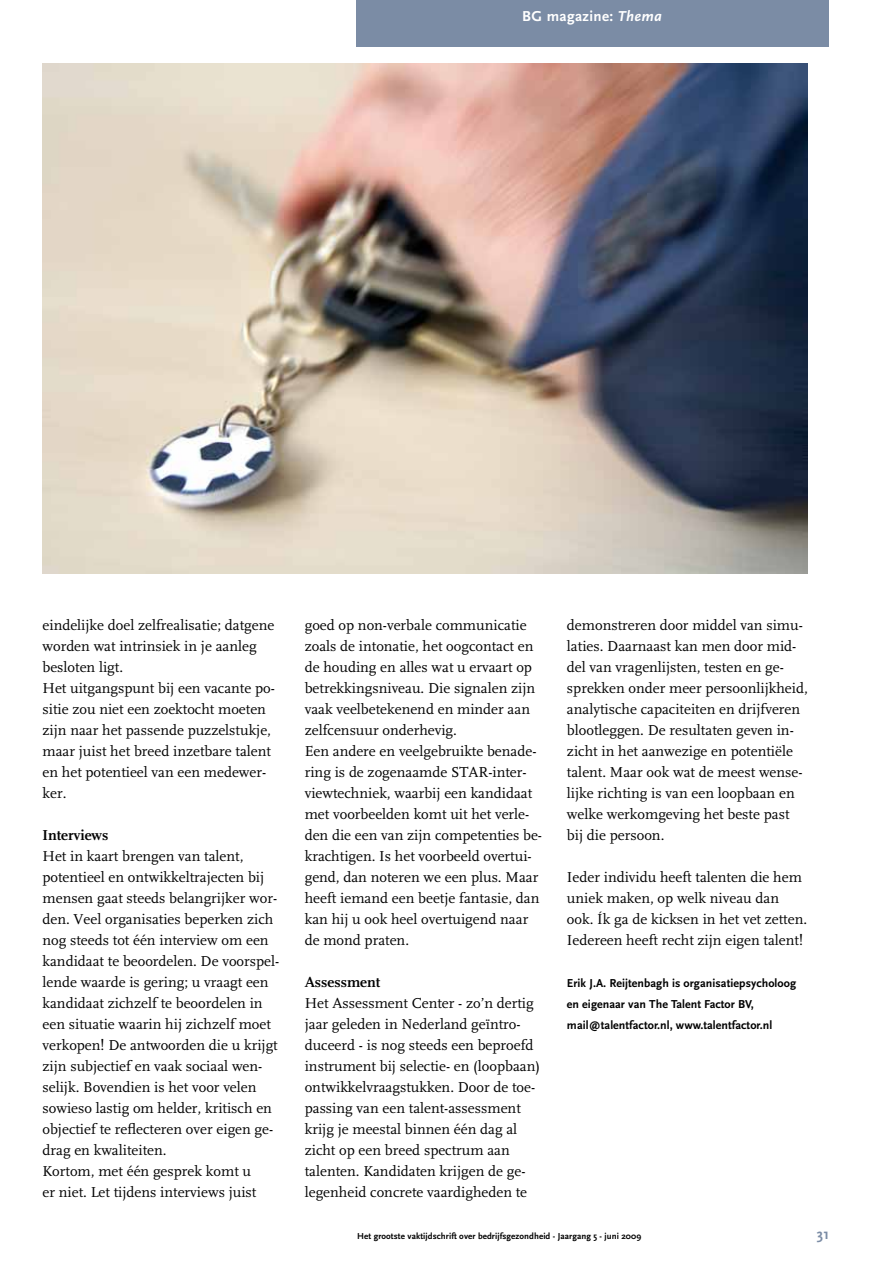
<style>
.page{position:relative;width:893px;height:1263px;background:#fff}
.page>*{position:absolute;margin:0;border:0;box-sizing:border-box;transform-origin:0 0}
.t1{font:15px/21px "FF Scala";color:#000}
.t2{font:700 15px "FF Scala";color:#000}
.t3{font:700 15px "Scala Sans";letter-spacing:.025em;color:#fff}
.t4{font:700 15px "Scala Sans";color:#7b8ca5}
.t5{font:700 12px/21px "Scala Sans";letter-spacing:.005em;color:#000}
.t6{font:700 9px "Scala Sans";letter-spacing:.01em;color:#000}
.s1{font-style:italic}
</style>
<div class="page">
<div style="left:356px;top:0;width:472px;height:47px;background:#7b8ca5"></div>
<img style="left:43px;top:64px;width:765px;height:509px">
<p class="t3" style="left:522px;top:8px;width:141px">BG magazine: <span class="s1">Thema</span></p>
<p class="t1" style="left:43px;top:615px;width:234px">eindelijke doel zelfrealisatie; datgene worden wat intrinsiek in je aanleg besloten ligt.<br>Het uitgangspunt bij een vacante po&shy;sitie zou niet een zoektocht moeten zijn naar het passende puzzelstukje, maar juist het breed inzetbare talent en het potentieel van een medewer&shy;ker.</p>
<p class="t2" style="left:43px;top:827px;width:68px">Interviews</p>
<p class="t1" style="left:43px;top:846px;width:238px">Het in kaart brengen van talent, potentieel en ontwikkeltrajecten bij mensen gaat steeds belangrijker wor&shy;den. Veel organisaties beperken zich nog steeds tot één interview om een kandidaat te beoordelen. De voorspel&shy;lende waarde is gering; u vraagt een kandidaat zichzelf te beoordelen in een situatie waarin hij zichzelf moet verkopen! De antwoorden die u krijgt zijn subjectief en vaak sociaal wen&shy;selijk. Bovendien is het voor velen sowieso lastig om helder, kritisch en objectief te reflecteren over eigen ge&shy;drag en kwaliteiten.<br>Kortom, met één gesprek komt u<br>er niet. Let tijdens interviews juist</p>
<p class="t1" style="left:305px;top:615px;width:239px">goed op non-verbale communicatie zoals de intonatie, het oogcontact en de houding en alles wat u ervaart op betrekkingsniveau. Die signalen zijn vaak veelbetekenend en minder aan zelfcensuur onderhevig.<br>Een andere en veelgebruikte benade&shy;ring is de zogenaamde STAR-inter&shy;viewtechniek, waarbij een kandidaat met voorbeelden komt uit het verle&shy;den die een van zijn competenties be&shy;krachtigen. Is het voorbeeld overtui&shy;gend, dan noteren we een plus. Maar heeft iemand een beetje fantasie, dan kan hij u ook heel overtuigend naar de mond praten.</p>
<p class="t2" style="left:305px;top:974px;width:77px">Assessment</p>
<p class="t1" style="left:305px;top:993px;width:237px">Het Assessment Center - zo’n dertig jaar geleden in Nederland geïntro&shy;duceerd - is nog steeds een beproefd instrument bij selectie- en (loopbaan) ontwikkelvraagstukken. Door de toe&shy;passing van een talent-assessment krijg je meestal binnen één dag al zicht op een breed spectrum aan talenten. Kandidaten krijgen de ge&shy;legenheid concrete vaardigheden te</p>
<p class="t1" style="left:567px;top:615px;width:242px">demonstreren door middel van simu&shy;laties. Daarnaast kan men door mid&shy;del van vragenlijsten, testen en ge&shy;sprekken onder meer persoonlijkheid, analytische capaciteiten en drijfveren blootleggen. De resultaten geven in&shy;zicht in het aanwezige en potentiële talent. Maar ook wat de meest wense&shy;lijke richting is van een loopbaan en welke werkomgeving het beste past bij die persoon.</p>
<p class="t1" style="left:567px;top:867px;width:242px">Ieder individu heeft talenten die hem uniek maken, op welk niveau dan ook. Ík ga de kicksen in het vet zetten.<br>Iedereen heeft recht zijn eigen talent!</p>
<p class="t5" style="left:567px;top:973px;width:231px">Erik J.A. Reijtenbagh is organisatiepsycholoog en eigenaar van The Talent Factor BV, mail@talentfactor.nl, www.talentfactor.nl</p>
<p class="t6" style="left:357px;top:1231px;width:286px">Het grootste vaktijdschrift over bedrijfsgezondheid - Jaargang 5 - juni 2009</p>
<p class="t4" style="left:817px;top:1226px;width:14px">31</p>
</div>
